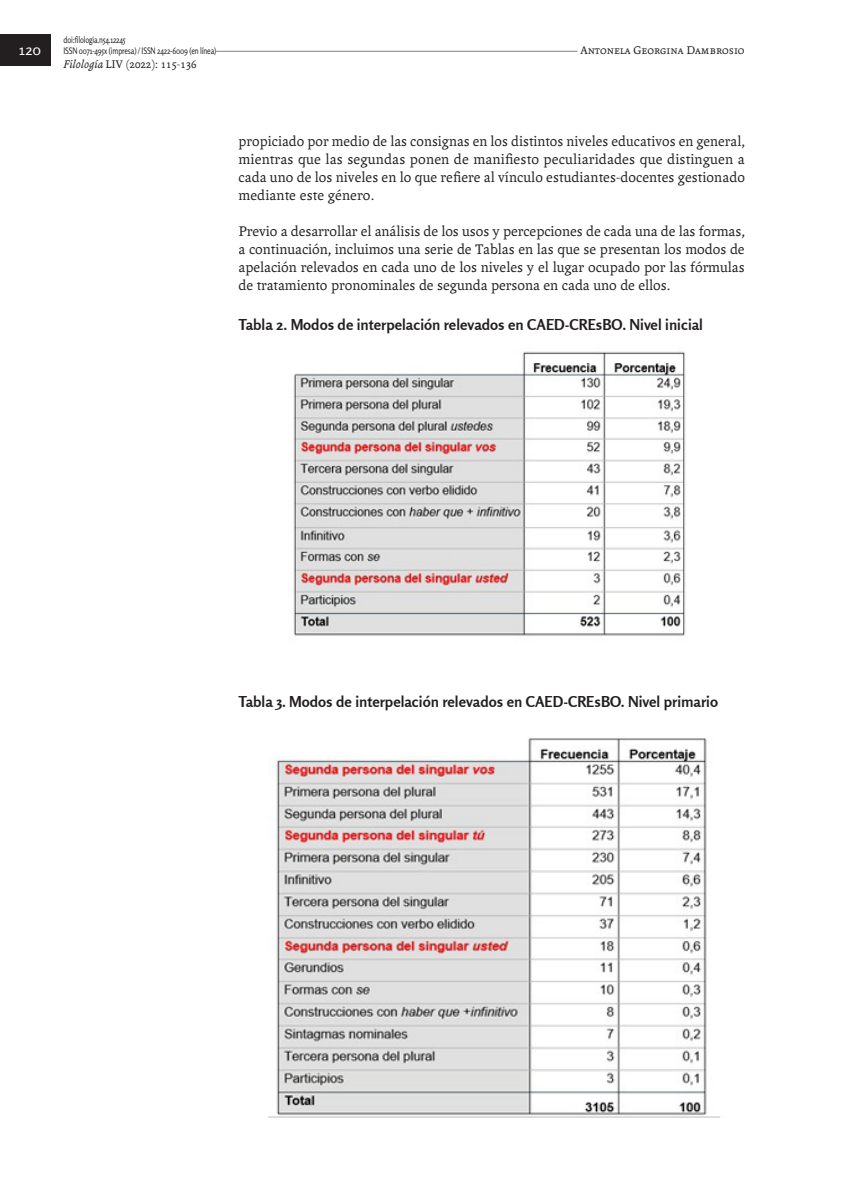
<style>
.page{position:relative;width:851px;height:1191px;background:#fff}
.page>*{position:absolute;margin:0;border:0;box-sizing:border-box;transform-origin:0 0}
.t1{font:15px/18px "Andralis ND Os F";letter-spacing:.005em;color:#231f20;text-align:justify}
.t2{font:700 15px "Rosario";color:#231f20}
.t3{font:15px "Rosario";color:#fff}
.t4{font:12px "Andralis ND Os F";color:#231f20}
.t5{font:12px "Andralis NDSC";color:#231f20}
.t6{font:9px/10.8px "Rosario";letter-spacing:-.02em;color:#231f20;scale:.8 1}
.s1{font-style:italic}
</style>
<div class="page">
<hr style="left:106px;top:51px;width:632px;height:1px;background:#808285">
<div style="left:63px;top:43px;width:153px;height:15px;background:#fff"></div>
<div style="left:0;top:35px;width:50px;height:31px;background:#231f20"></div>
<div style="left:577px;top:44px;width:167px;height:15px;background:#fff"></div>
<img style="left:293px;top:351px;width:393px;height:285px">
<img style="left:268px;top:738px;width:452px;height:379px">
<p class="t6" style="left:63px;top:34px;width:192px">doi:filologia.n54.12245<br>ISSN 0071-495x (impresa) / ISSN 2422-6009 (en línea)</p>
<p class="t4" style="left:63px;top:58px;width:135px"><span class="s1">Filología</span> LIV (2022): 115-136</p>
<p class="t3" style="left:19px;top:41px;width:23px">120</p>
<p class="t5" style="left:580px;top:44px;width:166px">Antonela Georgina Dambrosio</p>
<p class="t1" style="left:238px;top:132px;width:508px">propiciado por medio de las consignas en los distintos niveles educativos en general, mientras que las segundas ponen de manifiesto peculiaridades que distinguen a cada uno de los niveles en lo que refiere al vínculo estudiantes-docentes gestionado mediante este género.</p>
<p class="t1" style="left:238px;top:222px;width:507px">Previo a desarrollar el análisis de los usos y percepciones de cada una de las formas, a continuación, incluimos una serie de Tablas en las que se presentan los modos de apelación relevados en cada uno de los niveles y el lugar ocupado por las fórmulas de tratamiento pronominales de segunda persona en cada uno de ellos.</p>
<p class="t2" style="left:238px;top:316px;width:466px">Tabla 2. Modos de interpelación relevados en CAED-CREsBO. Nivel inicial</p>
<p class="t2" style="left:238px;top:692px;width:481px">Tabla 3. Modos de interpelación relevados en CAED-CREsBO. Nivel primario</p>
</div>
